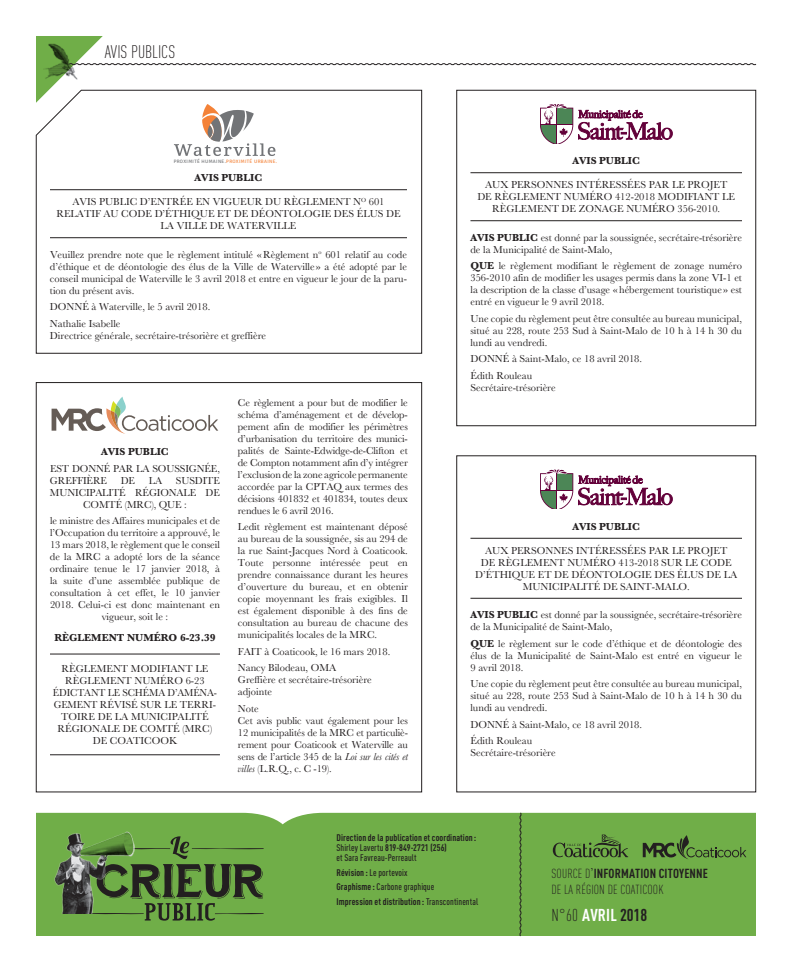
<style>
.page{position:relative;width:792px;height:972px;background:#fff}
.page>*{position:absolute;margin:0;border:0;box-sizing:border-box;transform-origin:0 0}
.t1{font:300 condensed 18px "DINOT";color:#231f20}
.t2{font:700 condensed 17px "DINOT";letter-spacing:.01em;color:#fff}
.t3{font:300 condensed 13px/15.6px "DINOT";letter-spacing:.01em;color:#231f20}
.t4{font:10.5px/12px "Baskerville";color:#231f20}
.t5{font:700 10.5px "Baskerville";color:#231f20}
.t6{font:10.5px "Baskerville";color:#231f20;scale:.96 1}
.t7{font:700 condensed 9.5px/10px "DINOT";letter-spacing:.01em;color:#231f20}
.t8{font:4.8px "Signika";letter-spacing:.07em;color:#727477}
.s1{color:#f48238}
.s2{font-style:italic}
.s3{font-weight:700}
.s4{font-weight:500}
.s5{font-weight:300;color:#231f20}
.s6{color:#231f20}
</style>
<div class="page">
<div style="left:36px;top:813px;width:720px;height:123px;background:#70ae48"></div>
<img style="left:53px;top:830px;width:81px;height:83px">
<svg style="left:67px;top:831px;width:197px;height:90px;background:#5c8541"></svg>
<svg style="left:519px;top:812px;width:3px;height:125px"></svg>
<svg style="left:643px;top:835px;width:103px;height:24px;background:#5e8d3e"></svg>
<svg style="left:553px;top:835px;width:75px;height:22px;background:#5c8a3d"></svg>
<hr style="left:470px;top:172px;width:272px;height:1px;background:#231f20">
<hr style="left:470px;top:220px;width:272px;height:1px;background:#231f20">
<svg style="left:540px;top:470px;width:132px;height:39px"></svg>
<hr style="left:470px;top:538px;width:272px;height:1px;background:#231f20">
<hr style="left:470px;top:598px;width:272px;height:1px;background:#231f20">
<div style="left:456px;top:456px;width:300px;height:336px;border:1px solid #231f20"></div>
<svg style="left:52px;top:397px;width:166px;height:37px"></svg>
<hr style="left:50px;top:654px;width:170px;height:1px;background:#231f20">
<hr style="left:50px;top:755px;width:170px;height:1px;background:#231f20">
<div style="left:36px;top:382px;width:386px;height:410px;border:1px solid #231f20"></div>
<svg style="left:36px;top:36px;width:721px;height:120px"></svg>
<svg style="left:36px;top:90px;width:386px;height:264px"></svg>
<h1 class="t1" style="left:105px;top:41px;width:34px">AVIS PUBLICS</h1>
<p class="t8" style="left:174px;top:159px;width:105px">PROXIMITÉ HUMAINE.<span class="s1">PROXIMITÉ URBAINE.</span></p>
<p class="t5" style="left:195px;top:170px;width:69px">AVIS PUBLIC</p>
<p class="t4" style="left:56px;top:196px;width:346px;text-align:center">AVIS PUBLIC D’ENTRÉE EN VIGUEUR DU RÈGLEMENT N<sup>O</sup> 601<br>RELATIF AU CODE D’ÉTHIQUE ET DE DÉONTOLOGIE DES ÉLUS DE<br>LA VILLE DE WATERVILLE</p>
<p class="t4" style="left:50px;top:248px;width:359px;text-align:justify">Veuillez prendre note que le règlement intitulé «Règlement n<sup>o</sup> 601 relatif au code d’éthique et de déontologie des élus de la Ville de Waterville » a été adopté par le conseil municipal de Waterville le 3 avril 2018 et entre en vigueur le jour de la paru&shy;tion du présent avis.</p>
<p class="t4" style="left:50px;top:299px;width:162px;line-height:16.5px">DONNÉ à Waterville, le 5 avril 2018.<br>Nathalie Isabelle</p>
<p class="t4" style="left:50px;top:329px;width:218px">Directrice générale, secrétaire-trésorière et greffière</p>
<p class="t5" style="left:101px;top:444px;width:69px">AVIS PUBLIC</p>
<p class="t4" style="left:50px;top:462px;width:171px">EST DONNÉ PAR LA SOUSSIGNÉE,<br>GREFFIÈRE</p>
<p class="t4" style="left:121px;top:474px;width:16px">DE</p>
<p class="t4" style="left:149px;top:474px;width:15px">LA</p>
<p class="t4" style="left:176px;top:474px;width:45px">SUSDITE</p>
<p class="t4" style="left:50px;top:486px;width:171px">MUNICIPALITÉ RÉGIONALE DE</p>
<p class="t4" style="left:83px;top:498px;width:105px">COMTÉ (MRC), QUE :</p>
<p class="t4" style="left:50px;top:515px;width:171px;text-align:center">le ministre des Affaires municipales et de l’Occupation du territoire a approuvé, le 13 mars 2018, le règlement que le conseil de la MRC a adopté lors de la séance ordinaire tenue le 17 janvier 2018, à la suite d’une assemblée publique de consultation à cet effet, le 10 janvier 2018. Celui-ci est donc maintenant en vigueur, soit le :</p>
<p class="t5" style="left:54px;top:630px;width:163px">RÈGLEMENT NUMÉRO 6-23.39</p>
<p class="t4" style="left:62px;top:663px;width:15px;text-align:center">Règlementmodifiantle règlementnuméro</p>
<p class="t4" style="left:186px;top:675px;width:21px">6-23</p>
<p class="t6" style="left:53px;top:686px;width:8px">édictantleschémad</p>
<p class="t6" style="left:175px;top:686px;width:12px">’aména</p>
<p class="t6" style="left:214px;top:686px;width:5px">-</p>
<p class="t6" style="left:54px;top:698px;width:8px">gement</p>
<p class="t4" style="left:100px;top:699px;width:7px">révisésurleterri</p>
<p class="t4" style="left:213px;top:699px;width:5px">-</p>
<p class="t4" style="left:61px;top:711px;width:7px">toiredela</p>
<p class="t4" style="left:131px;top:711px;width:17px">Municipalité</p>
<p class="t4" style="left:58px;top:723px;width:8px">régionaledecomté</p>
<p class="t4" style="left:182px;top:723px;width:31px">(MRC)</p>
<p class="t4" style="left:93px;top:735px;width:34px">de Coaticook</p>
<p class="t4" style="left:238px;top:397px;width:172px;text-align:justify">Ce règlement a pour but de modifier le schéma d’aménagement et de dévelop&shy;pement afin de modifier les périmètres d’urbanisation du territoire des munici&shy;palités de Sainte-Edwidge-de-Clifton et de Compton notamment afin d’y intégrer l’exclusion de la zone agricole permanente accordée par la CPTAQ aux termes des décisions 401832 et 401834, toutes deux rendues le 6 avril 2016.</p>
<p class="t4" style="left:238px;top:521px;width:171px;text-align:justify">Ledit règlement est maintenant déposé au bureau de la soussignée, sis au 294 de la rue Saint-Jacques Nord à Coaticook.<br>Toute personne intéressée peut en prendre connaissance durant les heures d’ouverture du bureau, et en obtenir copie moyennant les frais exigibles. Il est également disponible à des fins de consultation au bureau de chacune des municipalités locales de la MRC.</p>
<p class="t4" style="left:238px;top:643px;width:154px;line-height:16.5px">FAIT à Coaticook, le 16 mars 2018.<br>Nancy Bilodeau, OMA</p>
<p class="t4" style="left:238px;top:674px;width:135px">Greffière et secrétaire-trésorière adjointe</p>
<p class="t4" style="left:238px;top:703px;width:172px">Note<br>Cet avis public vaut également pour les<br>12 municipalités de la MRC et particuliè&shy;rement pour Coaticook et Waterville au sens de l’article 345 de la <span class="s2">Loi sur les cités et villes</span> (L.R.Q., c. C -19).</p>
<p class="t5" style="left:572px;top:153px;width:69px">AVIS PUBLIC</p>
<p class="t4" style="left:485px;top:179px;width:15px">Auxpersonnesintéresséesparleprojet</p>
<p class="t4" style="left:477px;top:191px;width:8px">derèglementnuméro</p>
<p class="t4" style="left:615px;top:191px;width:47px">412-2018 modifiantle</p>
<p class="t4" style="left:492px;top:203px;width:8px">règlementdezonagenuméro</p>
<p class="t4" style="left:678px;top:203px;width:44px">356-2010.</p>
<p class="t4" style="left:470px;top:231px;width:273px"><span class="s3">AVIS PUBLIC</span> est donné par la soussignée, secrétaire-trésorière de la Municipalité de Saint-Malo,</p>
<p class="t4" style="left:470px;top:260px;width:273px;text-align:justify"><span class="s3">QUE</span> le règlement modifiant le règlement de zonage numéro 356-2010 afin de modifier les usages permis dans la zone VI-1 et la description de la classe d’usage «hébergement touristique » est entré en vigueur le 9 avril 2018.</p>
<p class="t4" style="left:470px;top:312px;width:273px;text-align:justify">Une copie du règlement peut être consultée au bureau municipal, situé au 228, route 253 Sud à Saint-Malo de 10 h à 14 h 30 du lundi au vendredi.</p>
<p class="t4" style="left:470px;top:351px;width:173px;line-height:16.5px">DONNÉ à Saint-Malo, ce 18 avril 2018.<br>Édith Rouleau</p>
<p class="t4" style="left:470px;top:381px;width:87px">Secrétaire-trésorière</p>
<p class="t5" style="left:572px;top:519px;width:69px">AVIS PUBLIC</p>
<p class="t4" style="left:481px;top:545px;width:19px;text-indent:4px">Auxpersonnesintéresséesparleprojet derèglementnuméro</p>
<p class="t4" style="left:619px;top:557px;width:47px">413-2018 surlecode</p>
<p class="t4" style="left:475px;top:569px;width:18px">d’éthiqueetdedéontologiedesélusdela</p>
<p class="t4" style="left:523px;top:581px;width:17px">Municipalitéde</p>
<p class="t4" style="left:620px;top:581px;width:14px">Saint</p>
<p class="t4" style="left:652px;top:581px;width:22px">-Malo</p>
<p class="t4" style="left:687px;top:581px;width:4px">.</p>
<p class="t4" style="left:470px;top:609px;width:273px"><span class="s3">AVIS PUBLIC</span> est donné par la soussignée, secrétaire-trésorière de la Municipalité de Saint-Malo,</p>
<p class="t4" style="left:470px;top:638px;width:273px;text-align:justify"><span class="s3">QUE</span> le règlement sur le code d’éthique et de déontologie des élus de la Municipalité de Saint-Malo est entré en vigueur le 9 avril 2018.</p>
<p class="t4" style="left:470px;top:678px;width:273px;text-align:justify">Une copie du règlement peut être consultée au bureau municipal, situé au 228, route 253 Sud à Saint-Malo de 10 h à 14 h 30 du lundi au vendredi.</p>
<p class="t4" style="left:470px;top:716px;width:173px;line-height:16.5px">DONNÉ à Saint-Malo, ce 18 avril 2018.<br>Édith Rouleau</p>
<p class="t4" style="left:470px;top:747px;width:87px">Secrétaire-trésorière</p>
<p class="t7" style="left:337px;top:833px;width:141px">Direction de la publication et coordination :<br><span class="s4">Shirley Lavertu</span> 819-849-2721 (256)<br><span class="s4">et Sara Favreau-Perreault</span></p>
<p class="t7" style="left:337px;top:865px;width:143px;line-height:14.5px">Révision : <span class="s4">Le portevoix<br></span>Graphisme: <span class="s4">Carbone graphique<br></span>Impression et distribution : <span class="s4">Transcontinental</span></p>
<p class="t3" style="left:552px;top:866px;width:158px">SOURCE D<sup>’</sup><span class="s3">information citoyenne<br></span>DE LA RÉGION DE COATICOOK</p>
<h2 class="t2" style="left:552px;top:904px;width:97px"><span class="s5">N°60</span> avril <span class="s6">2018</span></h2>
</div>
